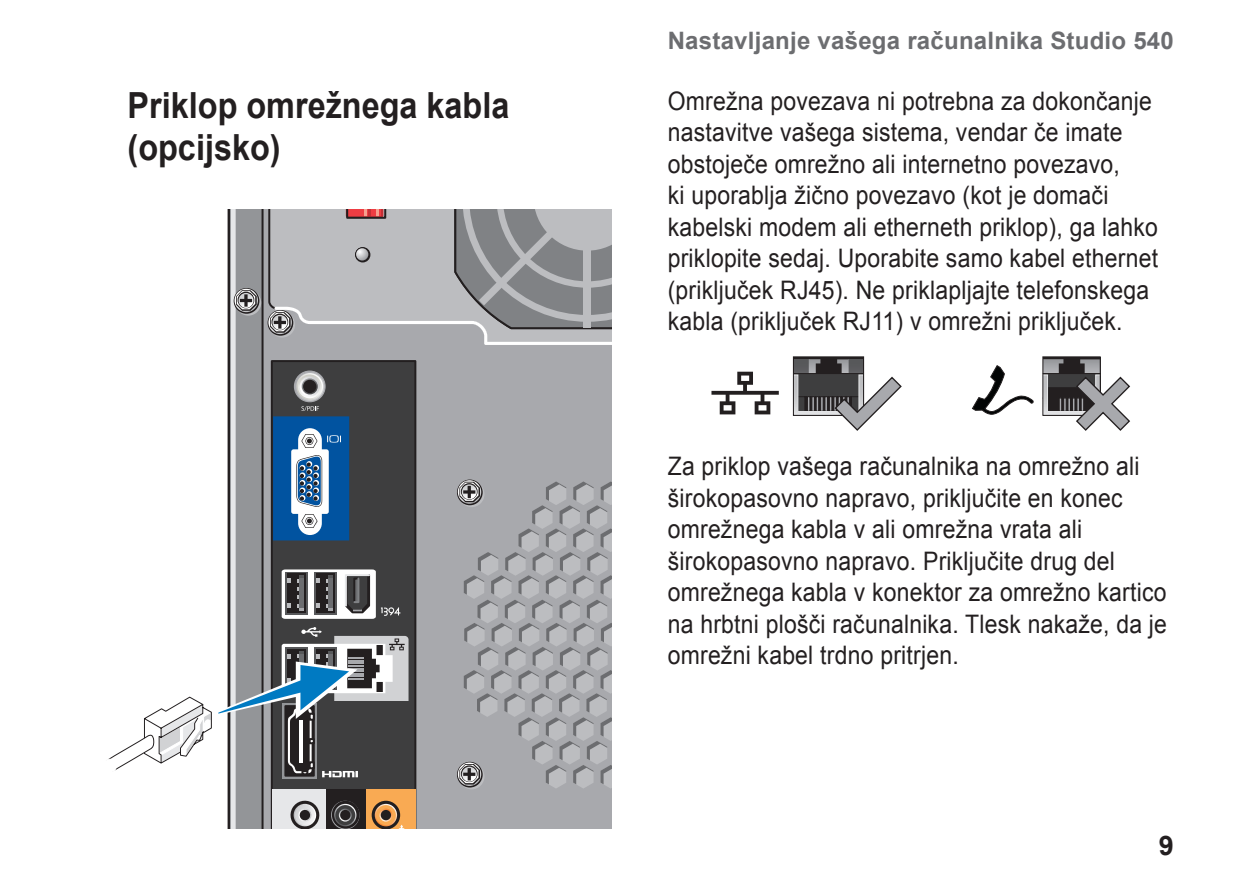
<style>
.page{position:relative;width:1259px;height:893px;background:#fff}
.page>*{position:absolute;margin:0;border:0;box-sizing:border-box;transform-origin:0 0}
.t1{font:700 36px/42px "Arial";color:#231f20;scale:.9 1}
.t2{font:700 27px "Arial";color:#231f20}
.t3{font:25.5px/31.5px "Arial";letter-spacing:.01em;color:#231f20;scale:.9 1}
.t4{font:700 24px "Arial";letter-spacing:.01em;color:#6c6d70}
</style>
<div class="page">
<div style="left:1042px;top:356px;width:58px;height:60px;border:1px solid #231f20"></div>
<div style="left:793px;top:356px;width:71px;height:60px;border:1px solid #231f20"></div>
<svg style="left:972px;top:365px;width:61px;height:50px"></svg>
<svg style="left:711px;top:372px;width:68px;height:42px"></svg>
<svg style="left:1042px;top:359px;width:88px;height:72px"></svg>
<svg style="left:792px;top:359px;width:110px;height:72px"></svg>
<svg style="left:408px;top:345px;width:203px;height:484px;background:#a3a4a7"></svg>
<svg style="left:408px;top:210px;width:203px;height:135px;background:#bdbec1"></svg>
<svg style="left:453px;top:210px;width:158px;height:121px;background:#95979a"></svg>
<svg style="left:108px;top:696px;width:104px;height:75px"></svg>
<div style="left:103px;top:759px;width:13px;height:14px;background:#fff;border-radius:50%"></div>
<div style="left:102px;top:759px;width:15px;height:14px;border:1px solid #fff;border-radius:50%"></div>
<svg style="left:218px;top:210px;width:190px;height:619px;background:#7f848a"></svg>
<p class="t4" style="left:667px;top:25px;width:508px">Nastavljanje vašega računalnika Studio 540</p>
<h1 class="t1" style="left:128px;top:85px;width:426px">Priklop omrežnega kabla (opcijsko)</h1>
<p class="t3" style="left:668px;top:86px;width:546px">Omrežna povezava ni potrebna za dokončanje nastavitve vašega sistema, vendar če imate obstoječe omrežno ali internetno povezavo,<br>ki uporablja žično povezavo (kot je domači kabelski modem ali etherneth priklop), ga lahko priklopite sedaj. Uporabite samo kabel ethernet (priključek RJ45). Ne priklapljajte telefonskega kabla (priključek RJ11) v omrežni priključek.</p>
<p class="t3" style="left:668px;top:451px;width:556px">Za priklop vašega računalnika na omrežno ali širokopasovno napravo, priključite en konec omrežnega kabla v ali omrežna vrata ali širokopasovno napravo. Priključite drug del omrežnega kabla v konektor za omrežno kartico na hrbtni plošči računalnika. Tlesk nakaže, da je omrežni kabel trdno pritrjen.</p>
<p class="t2" style="left:1159px;top:827px;width:17px">9</p>
</div>
